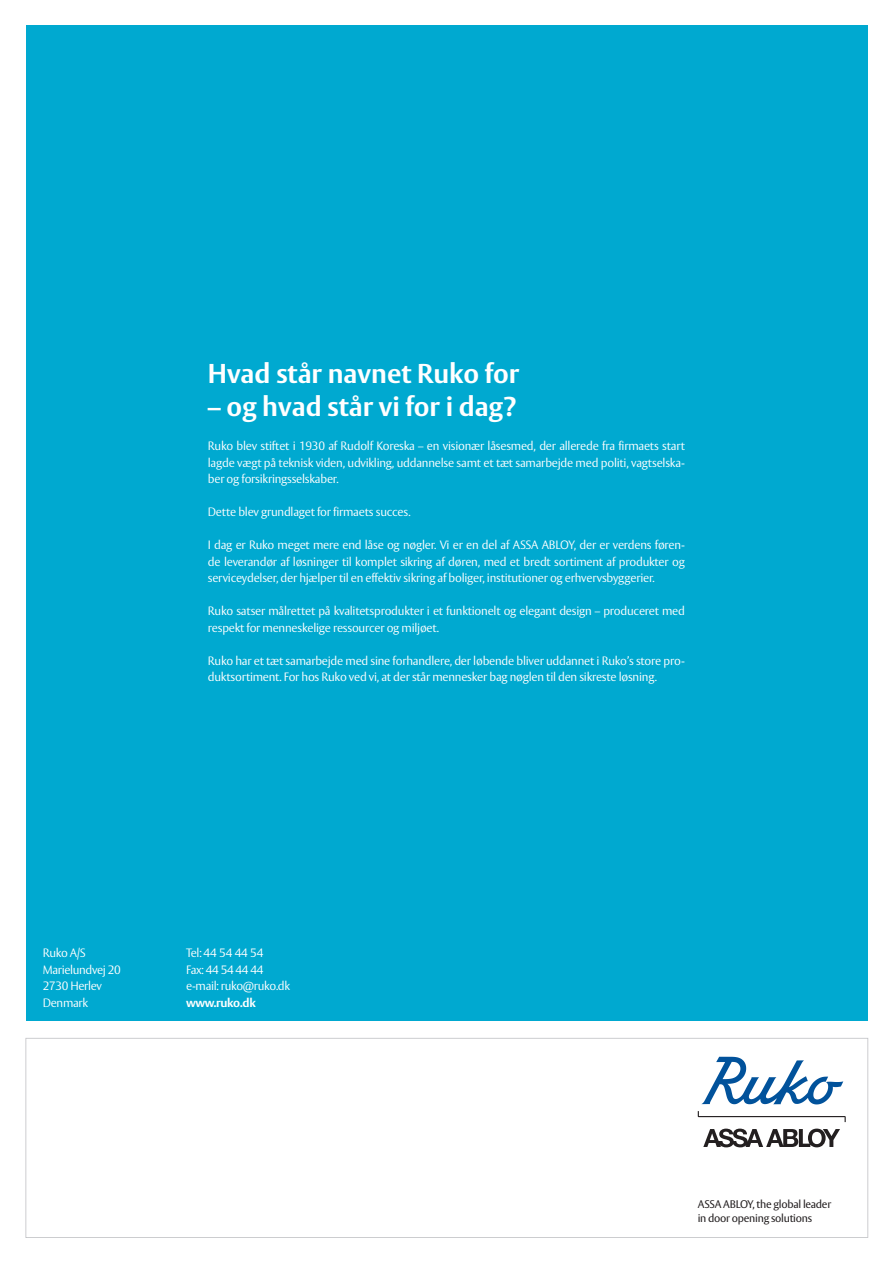
<style>
.page{position:relative;width:893px;height:1263px;background:#fff}
.page>*{position:absolute;margin:0;border:0;box-sizing:border-box;transform-origin:0 0}
.t1{font:700 27px "ASSA Vesta";color:#fff}
.t2{font:300 12px/16.5px "ASSA Vesta";letter-spacing:-.02em;color:#fff}
.t3{font:700 12px "ASSA Vesta";letter-spacing:-.03em;color:#fff}
.t4{font:10.95px/14px "ASSA Vesta";letter-spacing:-.025em;color:#231f20}
</style>
<div class="page">
<svg style="left:26px;top:1038px;width:842px;height:200px"></svg>
<div style="left:26px;top:26px;width:842px;height:995px;background:#00a9d0"></div>
<svg style="left:698px;top:1111px;width:148px;height:11px"></svg>
<svg style="left:703px;top:1128px;width:137px;height:19px"></svg>
<svg style="left:701px;top:1057px;width:142px;height:47px"></svg>
<h1 class="t1" style="left:208px;top:357px;width:313px">Hvad står navnet Ruko for</h1>
<h1 class="t1" style="left:208px;top:390px;width:310px">– og hvad står vi for i dag?</h1>
<p class="t2" style="left:208px;top:438px;width:479px;text-align:justify">Ruko blev stiftet i 1930 af Rudolf Koreska – en visionær låsesmed, der allerede fra firmaets start lagde vægt på teknisk viden, udvikling, uddannelse samt et tæt samarbejde med politi, vagtselska&shy;ber og forsikringsselskaber.</p>
<p class="t2" style="left:208px;top:504px;width:204px">Dette blev grundlaget for firmaets succes.</p>
<p class="t2" style="left:208px;top:537px;width:479px;text-align:justify">I dag er Ruko meget mere end låse og nøgler. Vi er en del af ASSA ABLOY, der er verdens føren&shy;de leverandør af løsninger til komplet sikring af døren, med et bredt sortiment af produkter og serviceydelser, der hjælper til en effektiv sikring af boliger, institutioner og erhvervsbyggerier.</p>
<p class="t2" style="left:208px;top:603px;width:479px">Ruko satser målrettet på kvalitetsprodukter i et funktionelt og elegant design – produceret med respekt for menneskelige ressourcer og miljøet.</p>
<p class="t2" style="left:208px;top:653px;width:479px">Ruko har et tæt samarbejde med sine forhandlere, der løbende bliver uddannet i Ruko’s store pro&shy;duktsortiment. For hos Ruko ved vi, at der står mennesker bag nøglen til den sikreste løsning.</p>
<p class="t2" style="left:43px;top:945px;width:79px">Ruko A/S<br>Marielundvej 20<br>2730 Herlev<br>Denmark</p>
<p class="t2" style="left:186px;top:945px;width:105px">Tel: 44 54 44 54<br>Fax: 44 54 44 44 e-mail: ruko@ruko.dk</p>
<p class="t3" style="left:186px;top:995px;width:71px">www.ruko.dk</p>
<p class="t4" style="left:698px;top:1198px;width:135px">ASSA ABLOY, the global leader in door opening solutions</p>
</div>
